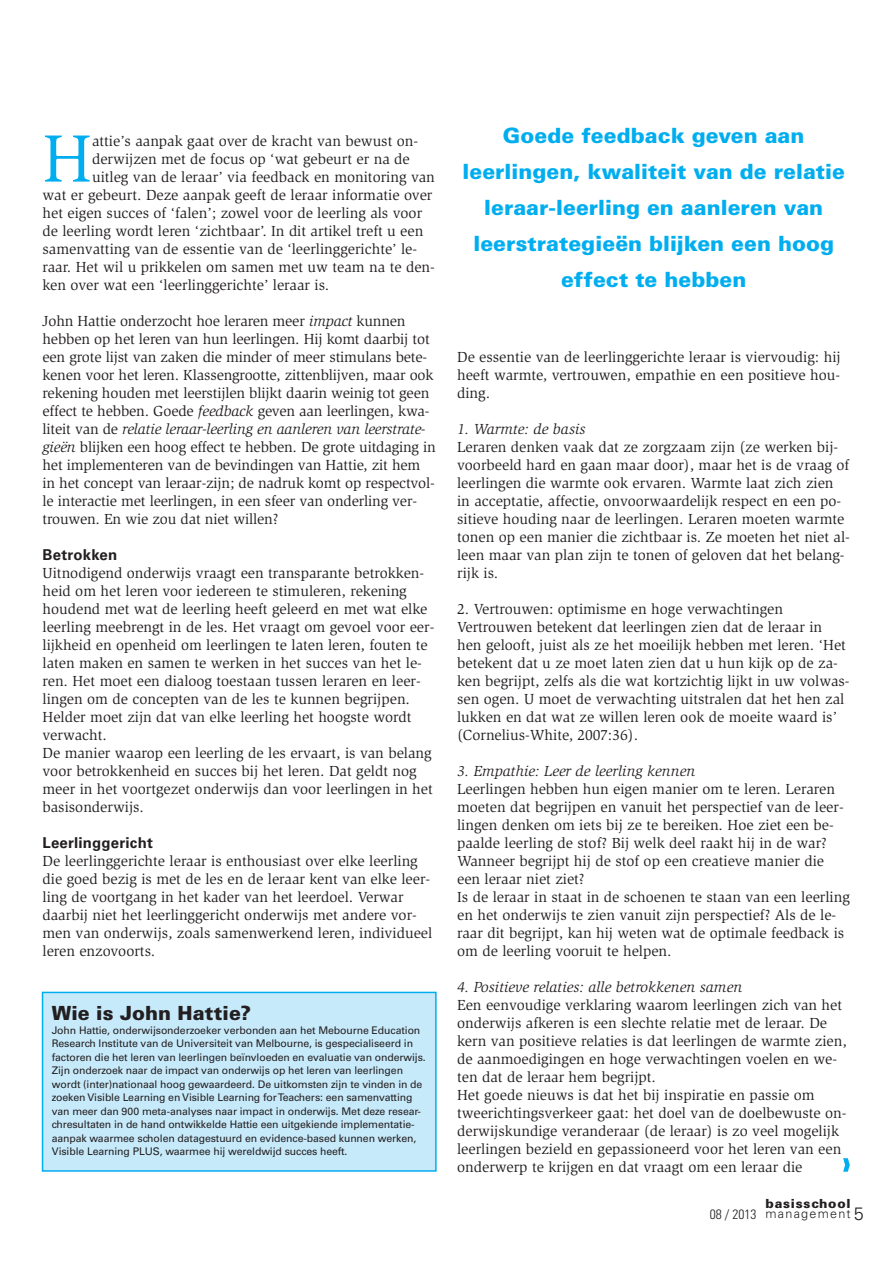
<style>
.page{position:relative;width:893px;height:1263px;background:#fff}
.page>*{position:absolute;margin:0;border:0;box-sizing:border-box;transform-origin:0 0}
.t1{font:68.7px "Slimbach Std";color:#00aeef}
.t2{font:900 21px/36px "Univers LT Std";color:#00aeef;text-align:center}
.t3{font:900 19.5px "Univers LT Std";color:#231f20}
.t4{font:300 18px "Univers LT Std";color:#231f20}
.t5{font:15px/18px "Slimbach Std";color:#231f20}
.t6{font:300 condensed 13.5px "Univers LT Std";color:#231f20}
.t7{font:900 12.6px/10.4px "Univers LT Std";letter-spacing:.06em;color:#231f20}
.t8{font:10.5px/13.5px "Univers LT Std";letter-spacing:-.01em;color:#231f20}
.s1{font-style:italic}
.s2{font-family:"Univers LT Std";font-weight:700}
.s3{font-weight:300}
</style>
<div class="page">
<svg style="left:843px;top:1158px;width:7px;height:14px"></svg>
<div style="left:43px;top:992px;width:393px;height:179px;background:#c7eafb"></div>
<div style="left:42px;top:992px;width:395px;height:180px;border:2px solid #00aeef"></div>
<p class="t1" style="left:43px;top:133px;width:51px">H</p>
<p class="t5" style="left:92px;top:133px;width:328px">attie’s aanpak gaat over de kracht van bewust on-</p>
<p class="t5" style="left:92px;top:151px;width:319px">derwijzen met de focus op ‘wat gebeurt er na de</p>
<p class="t5" style="left:92px;top:169px;width:344px">uitleg van de leraar’ via feedback en monitoring van</p>
<p class="t5" style="left:43px;top:187px;width:391px">wat er gebeurt. Deze aanpak geeft de leraar informatie over</p>
<p class="t5" style="left:43px;top:205px;width:381px">het eigen succes of ‘falen’; zowel voor de leerling als voor</p>
<p class="t5" style="left:43px;top:223px;width:382px">de leerling wordt leren ‘zichtbaar’. In dit artikel treft u een</p>
<p class="t5" style="left:43px;top:241px;width:376px">samenvatting van de essentie van de ‘leerlinggerichte’ le-</p>
<p class="t5" style="left:43px;top:259px;width:394px">raar. Het wil u prikkelen om samen met uw team na te den-</p>
<p class="t5" style="left:43px;top:277px;width:288px">ken over wat een ‘leerlinggerichte’ leraar is.</p>
<p class="t5" style="left:43px;top:313px;width:395px">John Hattie onderzocht hoe leraren meer <span class="s1">impact</span> kunnen hebben op het leren van hun leerlingen. Hij komt daarbij tot een grote lijst van zaken die minder of meer stimulans bete&shy;kenen voor het leren. Klassengrootte, zittenblijven, maar ook rekening houden met leerstijlen blijkt daarin weinig tot geen effect te hebben. Goede <span class="s1">feedback</span> geven aan leerlingen, kwa&shy;liteit van de <span class="s1">relatie leraar-leerling en aanleren van leerstrate&shy;gieën</span> blijken een hoog effect te hebben. De grote uitdaging in het implementeren van de bevindingen van Hattie, zit hem in het concept van leraar-zijn; de nadruk komt op respectvol&shy;le interactie met leerlingen, in een sfeer van onderling ver&shy;trouwen. En wie zou dat niet willen?</p>
<p class="t5" style="left:43px;top:547px;width:393px"><span class="s2">Betrokken<br></span>Uitnodigend onderwijs vraagt een transparante betrokken&shy;heid om het leren voor iedereen te stimuleren, rekening houdend met wat de leerling heeft geleerd en met wat elke leerling meebrengt in de les. Het vraagt om gevoel voor eer&shy;lijkheid en openheid om leerlingen te laten leren, fouten te laten maken en samen te werken in het succes van het le&shy;ren. Het moet een dialoog toestaan tussen leraren en leer&shy;lingen om de concepten van de les te kunnen begrijpen.<br>Helder moet zijn dat van elke leerling het hoogste wordt verwacht.<br>De manier waarop een leerling de les ervaart, is van belang voor betrokkenheid en succes bij het leren. Dat geldt nog meer in het voortgezet onderwijs dan voor leerlingen in het basisonderwijs.</p>
<p class="t5" style="left:43px;top:835px;width:391px"><span class="s2">Leerlinggericht<br></span>De leerlinggerichte leraar is enthousiast over elke leerling die goed bezig is met de les en de leraar kent van elke leer&shy;ling de voortgang in het kader van het leerdoel. Verwar daarbij niet het leerlinggericht onderwijs met andere vor&shy;men van onderwijs, zoals samenwerkend leren, individueel leren enzovoorts.</p>
<p class="t3" style="left:52px;top:1002px;width:201px">Wie is John Hattie?</p>
<p class="t8" style="left:52px;top:1024px;width:376px">John Hattie, onderwijsonderzoeker verbonden aan het Mebourne Education Research Institute van de Universiteit van Melbourne, is gespecialiseerd in factoren die het leren van leerlingen beïnvloeden en evaluatie van onderwijs.<br>Zijn onderzoek naar de impact van onderwijs op het leren van leerlingen wordt (inter)nationaal hoog gewaardeerd. De uitkomsten zijn te vinden in de zoeken Visible Learning en Visible Learning for Teachers: een samenvatting van meer dan 900 meta-analyses naar impact in onderwijs. Met deze resear&shy;chresultaten in de hand ontwikkelde Hattie een uitgekiende implementatie&shy;aanpak waarmee scholen datagestuurd en evidence-based kunnen werken, Visible Learning PLUS, waarmee hij wereldwijd succes heeft.</p>
<p class="t2" style="left:462px;top:118px;width:384px">Goede feedback geven aan leerlingen, kwaliteit van de relatie leraar-leerling en aanleren van leerstrategieën blijken een hoog effect te hebben</p>
<p class="t5" style="left:457px;top:349px;width:385px;text-align:justify">De essentie van de leerlinggerichte leraar is viervoudig: hij heeft warmte, vertrouwen, empathie en een positieve hou&shy;ding.</p>
<p class="t5" style="left:457px;top:421px;width:394px"><span class="s1">1. Warmte: de basis<br></span>Leraren denken vaak dat ze zorgzaam zijn (ze werken bij&shy;voorbeeld hard en gaan maar door), maar het is de vraag of leerlingen die warmte ook ervaren. Warmte laat zich zien in acceptatie, affectie, onvoorwaardelijk respect en een po&shy;sitieve houding naar de leerlingen. Leraren moeten warmte tonen op een manier die zichtbaar is. Ze moeten het niet al&shy;leen maar van plan zijn te tonen of geloven dat het belang&shy;rijk is.</p>
<p class="t5" style="left:457px;top:601px;width:394px">2. Vertrouwen: optimisme en hoge verwachtingen Vertrouwen betekent dat leerlingen zien dat de leraar in hen gelooft, juist als ze het moeilijk hebben met leren. ‘Het betekent dat u ze moet laten zien dat u hun kijk op de za&shy;ken begrijpt, zelfs als die wat kortzichtig lijkt in uw volwas&shy;sen ogen. U moet de verwachting uitstralen dat het hen zal lukken en dat wat ze willen leren ook de moeite waard is’ (Cornelius-White, 2007:36).</p>
<p class="t5" style="left:457px;top:763px;width:394px"><span class="s1">3. Empathie: Leer de leerling kennen<br></span>Leerlingen hebben hun eigen manier om te leren. Leraren moeten dat begrijpen en vanuit het perspectief van de leer&shy;lingen denken om iets bij ze te bereiken. Hoe ziet een be&shy;paalde leerling de stof? Bij welk deel raakt hij in de war?<br>Wanneer begrijpt hij de stof op een creatieve manier die een leraar niet ziet?<br>Is de leraar in staat in de schoenen te staan van een leerling en het onderwijs te zien vanuit zijn perspectief? Als de le&shy;raar dit begrijpt, kan hij weten wat de optimale feedback is om de leerling vooruit te helpen.</p>
<p class="t5" style="left:457px;top:979px;width:391px"><span class="s1">4. Positieve relaties: alle betrokkenen samen<br></span>Een eenvoudige verklaring waarom leerlingen zich van het onderwijs afkeren is een slechte relatie met de leraar. De kern van positieve relaties is dat leerlingen de warmte zien, de aanmoedigingen en hoge verwachtingen voelen en we&shy;ten dat de leraar hem begrijpt.<br>Het goede nieuws is dat het bij inspiratie en passie om tweerichtingsverkeer gaat: het doel van de doelbewuste on&shy;derwijskundige veranderaar (de leraar) is zo veel mogelijk leerlingen bezield en gepassioneerd voor het leren van een onderwerp te krijgen en dat vraagt om een leraar die</p>
<p class="t7" style="left:765px;top:1198px;width:87px">basisschool <span class="s3">management</span></p>
<p class="t6" style="left:710px;top:1207px;width:48px">08 / 2013</p>
<p class="t4" style="left:854px;top:1203px;width:12px">5</p>
</div>
